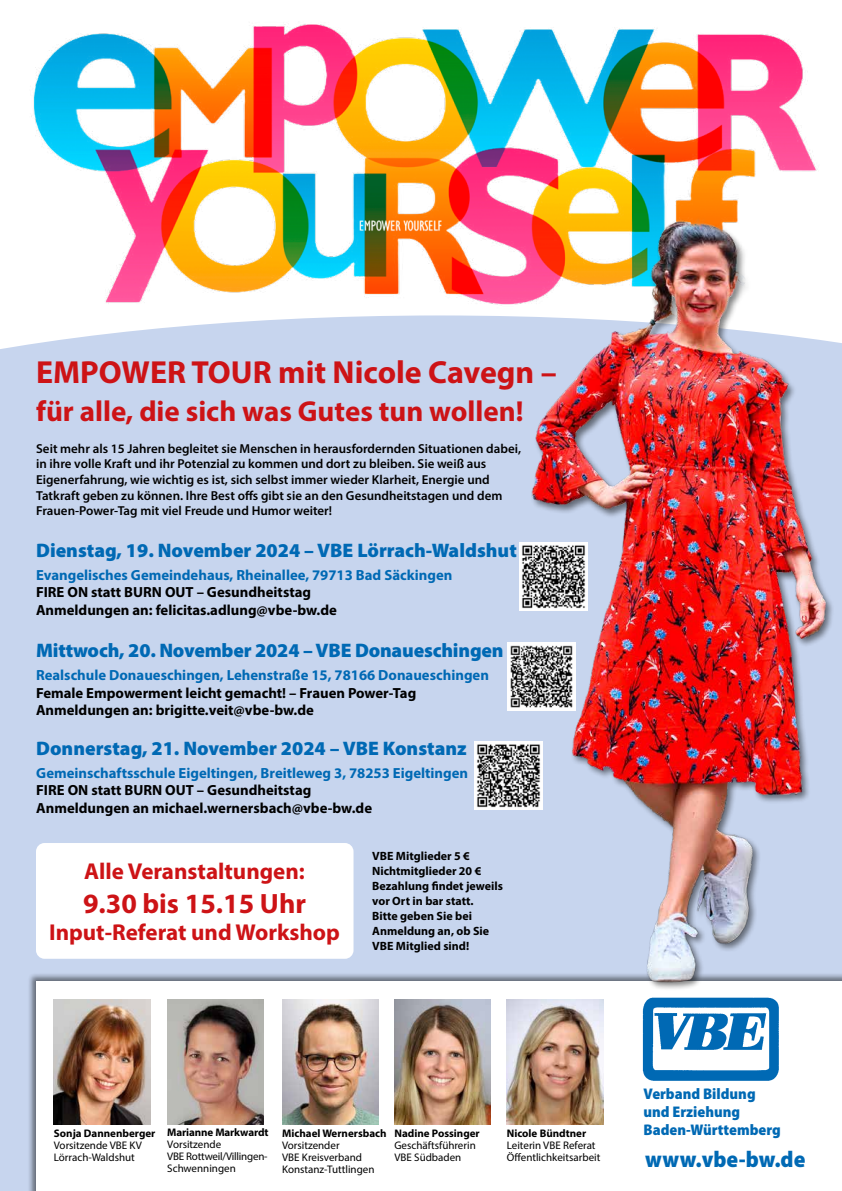
<style>
.page{position:relative;width:842px;height:1191px;background:#fff}
.page>*{position:absolute;margin:0;border:0;box-sizing:border-box;transform-origin:0 0}
.t1{font:700 32px "Myriad Pro";color:#cd1316}
.t2{font:700 29px "Myriad Pro";color:#cd1316}
.t3{font:700 28px "Myriad Pro";color:#cd1316}
.t4{font:700 23px "Myriad Pro";color:#cd1316}
.t5{font:900 semi-condensed 23px "Myriad Pro";color:#0069b4}
.t6{font:900 19.6px "Myriad Pro";color:#0069b4}
.t7{font:900 semi-condensed 15.5px/18px "Myriad Pro";color:#0069b4}
.t8{font:700 14.7px/17.6px "Myriad Pro";color:#000}
.t9{font:700 14.7px "Myriad Pro";color:#0069b4}
.t10{font:600 13px/15.6px "Myriad Pro";color:#000}
.t11{font:700 12px/15px "Myriad Pro";color:#000}
.t12{font:11px/12px "Myriad Pro";color:#000}
.t13{font:700 11px "Myriad Pro";color:#000}
</style>
<div class="page">
<img style="left:31px;top:24px;width:786px;height:279px">
<div style="left:0;top:612px;width:842px;height:579px;background:#c7d5ee"></div>
<div style="left:0;top:315px;width:427px;height:297px;background:#c7d5ee"></div>
<div style="left:27px;top:972px;width:815px;height:219px;background:#000;opacity:.5"></div>
<div style="left:37px;top:981px;width:805px;height:210px;background:#fff"></div>
<img style="left:282px;top:999px;width:96px;height:125px">
<img style="left:54px;top:999px;width:96px;height:125px">
<img style="left:167px;top:999px;width:97px;height:125px">
<img style="left:642px;top:997px;width:137px;height:84px">
<img style="left:427px;top:184px;width:415px;height:799px">
<img style="left:507px;top:999px;width:96px;height:125px">
<img style="left:394px;top:999px;width:97px;height:125px">
<div style="left:36px;top:843px;width:317px;height:115px;background:#fff;border-radius:9px"></div>
<img style="left:475px;top:741px;width:68px;height:68px">
<img style="left:519px;top:542px;width:69px;height:68px">
<img style="left:507px;top:643px;width:69px;height:68px">
<h1 class="t1" style="left:36px;top:351px;width:522px">EMPOWER TOUR mit Nicole Cavegn –</h1>
<h2 class="t2" style="left:36px;top:392px;width:489px">für alle, die sich was Gutes tun wollen!</h2>
<p class="t10" style="left:36px;top:440px;width:486px">Seit mehr als 15 Jahren begleitet sie Menschen in herausfordernden Situationen dabei, in ihre volle Kraft und ihr Potenzial zu kommen und dort zu bleiben. Sie weiß aus Eigenerfahrung, wie wichtig es ist, sich selbst immer wieder Klarheit, Energie und Tatkraft geben zu können. Ihre Best offs gibt sie an den Gesundheitstagen und dem Frauen-Power-Tag mit viel Freude und Humor weiter!</p>
<h3 class="t6" style="left:36px;top:537px;width:482px">Dienstag, 19. November 2024 – VBE Lörrach-Waldshut</h3>
<p class="t9" style="left:36px;top:565px;width:418px">Evangelisches Gemeindehaus, Rheinallee, 79713 Bad Säckingen</p>
<p class="t8" style="left:36px;top:583px;width:302px">FIRE ON statt BURN OUT – Gesundheitstag<br>Anmeldungen an: felicitas.adlung@vbe-bw.de</p>
<h3 class="t6" style="left:36px;top:638px;width:469px">Mittwoch, 20. November 2024 – VBE Donaueschingen</h3>
<p class="t9" style="left:36px;top:665px;width:454px">Realschule Donaueschingen, Lehenstraße 15, 78166 Donaueschingen</p>
<p class="t8" style="left:36px;top:683px;width:382px">Female Empowerment leicht gemacht! – Frauen Power-Tag<br>Anmeldungen an: brigitte.veit@vbe-bw.de</p>
<h3 class="t6" style="left:36px;top:735px;width:432px">Donnerstag, 21. November 2024 – VBE Konstanz</h3>
<p class="t9" style="left:36px;top:763px;width:433px">Gemeinschaftsschule Eigeltingen, Breitleweg 3, 78253 Eigeltingen</p>
<p class="t8" style="left:36px;top:781px;width:337px">FIRE ON statt BURN OUT – Gesundheitstag<br>Anmeldungen an michael.wernersbach@vbe-bw.de</p>
<h3 class="t4" style="left:84px;top:856px;width:222px">Alle Veranstaltungen:</h3>
<h3 class="t3" style="left:83px;top:884px;width:225px">9.30 bis 15.15 Uhr</h3>
<h3 class="t4" style="left:49px;top:917px;width:292px">Input-Referat und Workshop</h3>
<p class="t11" style="left:372px;top:848px;width:132px">VBE Mitglieder 5 €<br>Nichtmitglieder 20 €<br>Bezahlung findet jeweils vor Ort in bar statt.<br>Bitte geben Sie bei<br>Anmeldung an, ob Sie<br>VBE Mitglied sind!</p>
<p class="t13" style="left:54px;top:1125px;width:103px">Sonja Dannenberger</p>
<p class="t12" style="left:54px;top:1138px;width:89px">Vorsitzende VBE KV<br>Lörrach-Waldshut</p>
<p class="t13" style="left:167px;top:1125px;width:103px">Marianne Markwardt</p>
<p class="t12" style="left:167px;top:1138px;width:102px">Vorsitzende<br>VBE Rottweil/Villingen-<br>Schwenningen</p>
<p class="t13" style="left:282px;top:1125px;width:106px">Michael Wernersbach</p>
<p class="t12" style="left:282px;top:1138px;width:94px">Vorsitzender<br>VBE Kreisverband<br>Konstanz-Tuttlingen</p>
<p class="t13" style="left:394px;top:1125px;width:87px">Nadine Possinger</p>
<p class="t12" style="left:394px;top:1138px;width:83px">Geschäftsführerin<br>VBE Südbaden</p>
<p class="t13" style="left:507px;top:1125px;width:81px">Nicole Bündtner</p>
<p class="t12" style="left:507px;top:1138px;width:95px">Leiterin VBE Referat<br>Öffentlichkeitsarbeit</p>
<p class="t7" style="left:643px;top:1084px;width:139px">Verband Bildung und Erziehung<br>Baden-Württemberg</p>
<h3 class="t5" style="left:645px;top:1143px;width:162px">www.vbe-bw.de</h3>
</div>
